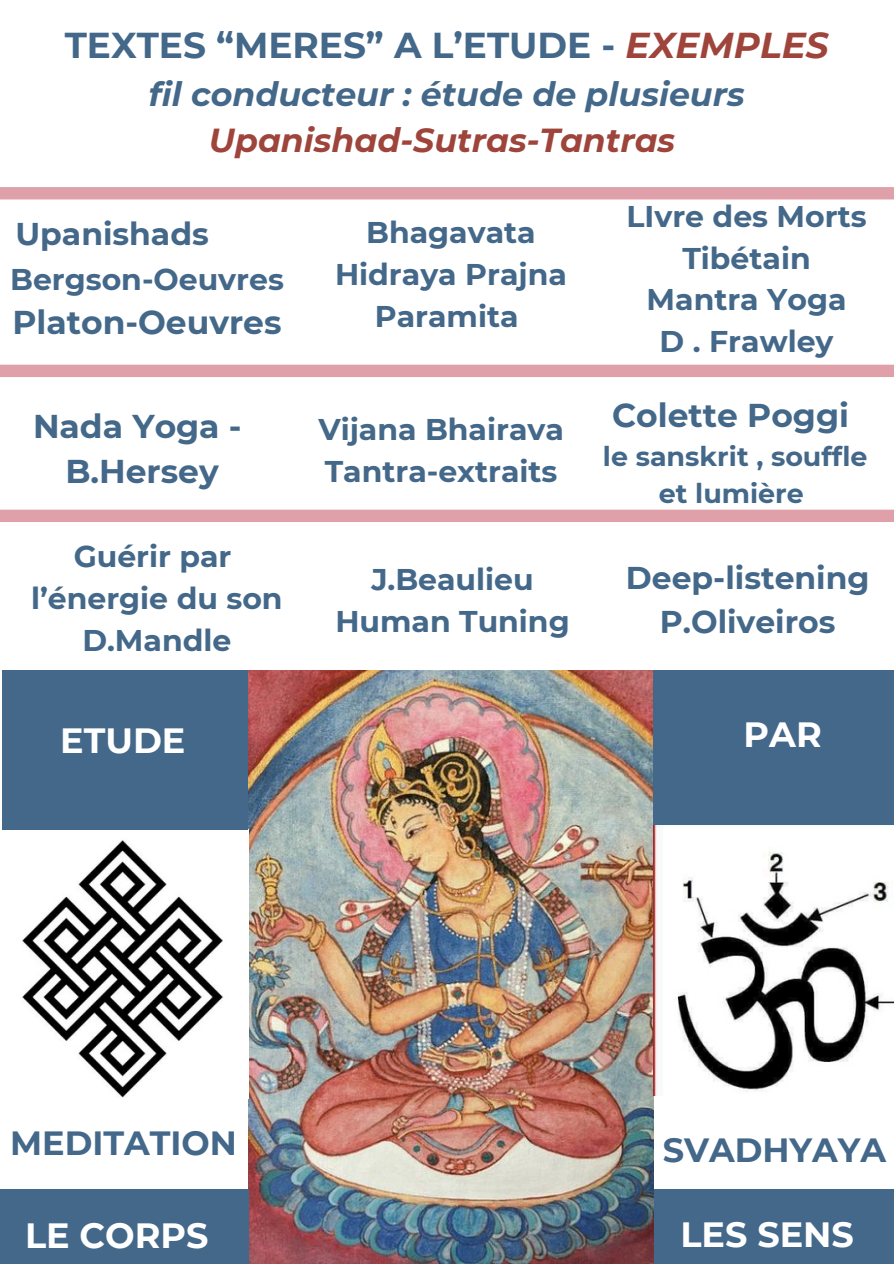
<style>
.page{position:relative;width:894px;height:1264px;background:#fff}
.page>*{position:absolute;margin:0;border:0;box-sizing:border-box;transform-origin:0 0}
.t1{font:700 35.85px "Montserrat";color:#446889}
.t2{font:700 34.95px "Montserrat";color:#fff}
.t3{font:700 33.45px "Montserrat";color:#446889}
.t4{font:italic 700 33.15px/46.2px "Montserrat";color:#446889;text-align:center}
.t5{font:700 32.85px/45px "Montserrat";color:#446889;text-align:center}
.t6{font:700 31.35px/43.8px "Montserrat";color:#446889;text-align:center}
.t7{font:700 30px/41.7px "Montserrat";color:#446889;text-align:center}
.t8{font:700 26.85px/37.2px "Montserrat";color:#446889;text-align:center}
.s1{font-style:italic;color:#9e443b}
.s2{color:#9e443b}
</style>
<div class="page">
<img style="left:248px;top:670px;width:405px;height:593px">
<div style="left:0;top:187px;width:893px;height:12px;background:#dfa0a9"></div>
<div style="left:0;top:365px;width:893px;height:12px;background:#dfa0a9"></div>
<img style="left:22px;top:840px;width:201px;height:258px">
<img style="left:653px;top:825px;width:240px;height:270px">
<div style="left:0;top:509px;width:893px;height:13px;background:#dfa0a9"></div>
<div style="left:2px;top:670px;width:246px;height:160px;background:#446889"></div>
<div style="left:653px;top:670px;width:240px;height:155px;background:#446889"></div>
<div style="left:0;top:1189px;width:248px;height:74px;background:#446889"></div>
<div style="left:653px;top:1189px;width:240px;height:74px;background:#446889"></div>
<h3 class="t1" style="left:65px;top:24px;width:765px">TEXTES “MERES” A L’ETUDE - <span class="s1">EXEMPLES</span></h3>
<h3 class="t4" style="left:149px;top:71px;width:597px">fil conducteur : étude de plusieurs<br><span class="s2">Upanishad-Sutras-Tantras</span></h3>
<h2 class="t6" style="left:15px;top:211px;width:195px">Upanishads</h2>
<p class="t7" style="left:335px;top:212px;width:233px">Bhagavata<br>Hidraya Prajna<br>Paramita</p>
<h3 class="t7" style="left:10px;top:258px;width:275px">Bergson-Oeuvres</h3>
<h3 class="t5" style="left:12px;top:300px;width:270px">Platon-Oeuvres</h3>
<h2 class="t5" style="left:33px;top:403px;width:210px">Nada Yoga -<br>B.Hersey</h2>
<h3 class="t7" style="left:31px;top:536px;width:253px">Guérir par l’énergie du son<br>D.Mandle</h3>
<h3 class="t2" style="left:60px;top:719px;width:127px">ETUDE</h3>
<h1 class="t7" style="left:318px;top:408px;width:247px;text-align:left">Vijana Bhairava<br>Tantra-extraits</h1>
<h1 class="t7" style="left:335px;top:558px;width:236px">J.Beaulieu<br>Human Tuning</h1>
<p class="t7" style="left:626px;top:195px;width:241px">LIvre des Morts<br>Tibétain<br>Mantra Yoga<br>D . Frawley</p>
<h1 class="t5" style="left:612px;top:392px;width:238px">Colette Poggi</h1>
<h1 class="t8" style="left:602px;top:438px;width:266px">le sanskrit , souffle et lumière</h1>
<h3 class="t6" style="left:625px;top:555px;width:245px">Deep-listening<br>P.Oliveiros</h3>
<p class="t2" style="left:743px;top:712px;width:80px">PAR</p>
<p class="t3" style="left:10px;top:1122px;width:228px">MEDITATION</p>
<p class="t3" style="left:662px;top:1129px;width:225px">SVADHYAYA</p>
<h1 class="t2" style="left:25px;top:1213px;width:185px">LE CORPS</h1>
<h1 class="t2" style="left:680px;top:1212px;width:175px">LES SENS</h1>
</div>
